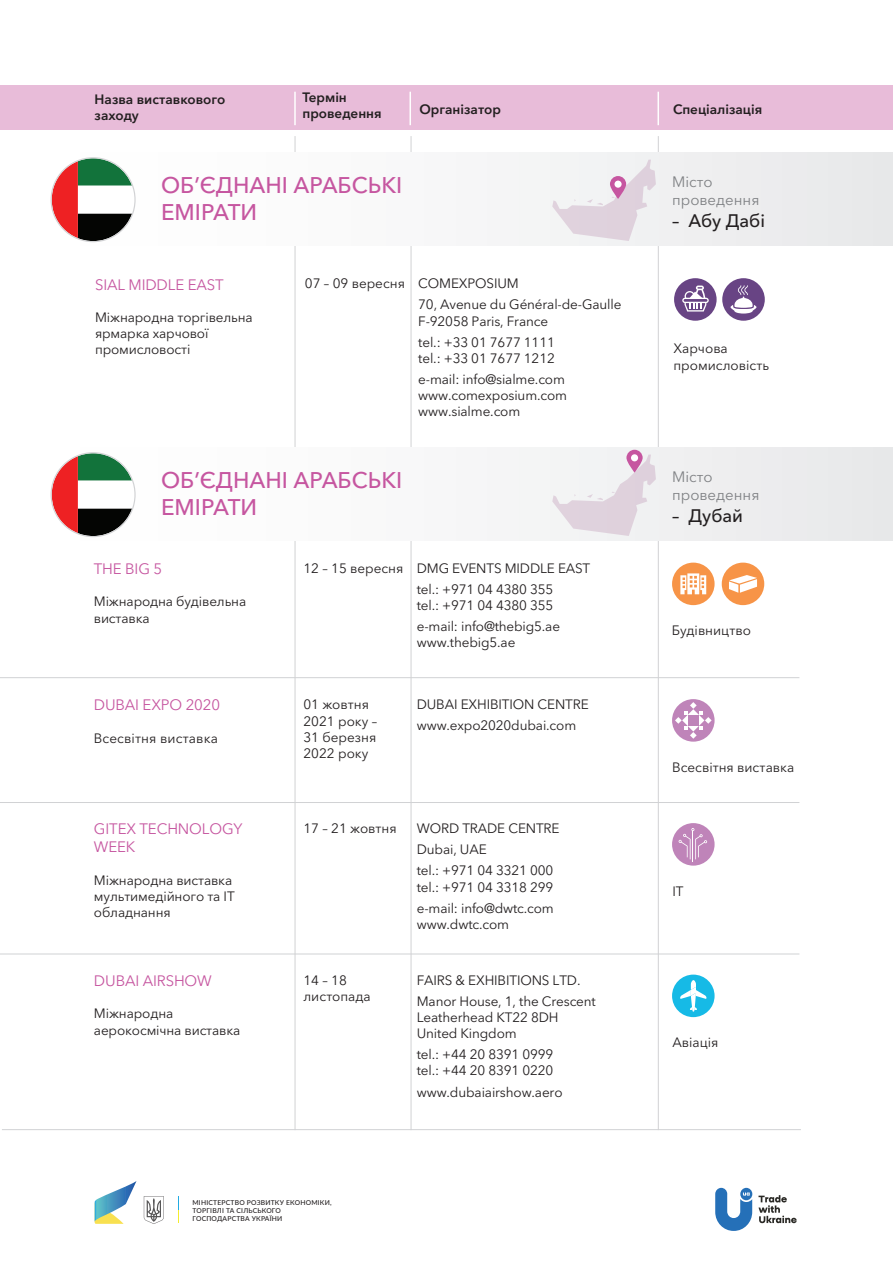
<style>
.page{position:relative;width:893px;height:1263px;background:#fff}
.page>*{position:absolute;margin:0;border:0;box-sizing:border-box;transform-origin:0 0}
.t1{font:500 22.5px/27px "Avenir Next Cyr";color:#c656a0}
.t2{font:500 18px "Avenir Next Cyr";color:#231f20}
.t3{font:15px/18px "Avenir Next Cyr";letter-spacing:-.01em;color:#c656a0}
.t4{font:15px/18px "Avenir Next Cyr";color:#808285}
.t5{font:13.5px/16.2px "Avenir Next Cyr";letter-spacing:-.01em;color:#231f20}
.t6{font:600 13.5px/16.2px "Avenir Next Cyr";color:#231f20}
.t7{font:13.5px "Avenir Next Cyr";letter-spacing:.01em;color:#231f20}
.t8{font:500 6.75px/8.1px "Lato";letter-spacing:.03em;color:#231f20}
</style>
<div class="page">
<div style="left:672px;top:974px;width:43px;height:43px;background:#16bae6;border-radius:50%"></div>
<svg style="left:680px;top:980px;width:27px;height:31px"></svg>
<div style="left:672px;top:823px;width:43px;height:43px;background:#bf84b9;border-radius:50%"></div>
<hr style="left:692px;top:828px;width:1px;height:34px;background:#fff">
<svg style="left:679px;top:828px;width:28px;height:31px"></svg>
<svg style="left:672px;top:699px;width:43px;height:43px"></svg>
<svg style="left:675px;top:702px;width:37px;height:37px"></svg>
<hr style="left:295px;top:136px;width:1px;height:994px;background:#d1d2d4">
<hr style="left:658px;top:136px;width:1px;height:994px;background:#d1d2d4">
<hr style="left:411px;top:136px;width:1px;height:994px;background:#d1d2d4">
<div style="left:0;top:152px;width:893px;height:94px;background:linear-gradient(to right,#fff,#e9eaeb)"></div>
<svg style="left:552px;top:160px;width:104px;height:81px"></svg>
<svg style="left:610px;top:176px;width:16px;height:23px"></svg>
<div style="left:614px;top:181px;width:8px;height:7px;background:#fff;border-radius:50%"></div>
<hr style="left:0;top:152px;width:1px;height:94px;background:#fff">
<div style="left:0;top:447px;width:893px;height:94px;background:linear-gradient(to right,#fff,#e9eaeb)"></div>
<svg style="left:552px;top:455px;width:104px;height:81px"></svg>
<svg style="left:51px;top:157px;width:85px;height:85px"></svg>
<svg style="left:51px;top:452px;width:85px;height:85px"></svg>
<hr style="left:0;top:677px;width:799px;height:1px;background:#d1d2d4">
<hr style="left:0;top:802px;width:799px;height:1px;background:#d1d2d4">
<hr style="left:0;top:954px;width:799px;height:1px;background:#d1d2d4">
<hr style="left:2px;top:1129px;width:799px;height:1px;background:#d1d2d4">
<div style="left:0;top:85px;width:893px;height:44px;background:#e8bcd9"></div>
<hr style="left:294px;top:92px;width:2px;height:33px;background:#fff">
<hr style="left:409px;top:92px;width:2px;height:33px;background:#fff">
<hr style="left:657px;top:92px;width:2px;height:33px;background:#fff">
<svg style="left:758px;top:1195px;width:39px;height:28px"></svg>
<svg style="left:715px;top:1188px;width:37px;height:43px"></svg>
<svg style="left:95px;top:1181px;width:42px;height:43px"></svg>
<svg style="left:144px;top:1196px;width:20px;height:28px"></svg>
<svg style="left:178px;top:1197px;width:1px;height:25px"></svg>
<svg style="left:626px;top:450px;width:17px;height:23px"></svg>
<div style="left:631px;top:454px;width:7px;height:7px;background:#fff;border-radius:50%"></div>
<div style="left:674px;top:278px;width:43px;height:43px;background:#684484;border-radius:50%"></div>
<svg style="left:682px;top:286px;width:27px;height:26px"></svg>
<div style="left:722px;top:278px;width:43px;height:43px;background:#684484;border-radius:50%"></div>
<svg style="left:730px;top:285px;width:26px;height:29px"></svg>
<div style="left:722px;top:563px;width:42px;height:42px;background:#f79447;border-radius:50%"></div>
<svg style="left:729px;top:575px;width:28px;height:18px"></svg>
<div style="left:672px;top:563px;width:43px;height:42px;background:#f79447;border-radius:50%"></div>
<svg style="left:680px;top:573px;width:26px;height:21px"></svg>
<p class="t6" style="left:95px;top:91px;width:132px">Назва виставкового заходу</p>
<p class="t6" style="left:302px;top:89px;width:81px">Термін проведення</p>
<p class="t6" style="left:419px;top:101px;width:83px">Організатор</p>
<p class="t6" style="left:673px;top:101px;width:91px">Спеціалізація</p>
<h1 class="t1" style="left:161px;top:172px;width:243px">ОБ’ЄДНАНІ АРАБСЬКІ<br>ЕМІРАТИ</h1>
<p class="t3" style="left:95px;top:275px;width:130px">SIAL MIDDLE EAST</p>
<p class="t5" style="left:95px;top:309px;width:159px">Міжнародна торгівельна ярмарка харчової промисловості</p>
<p class="t5" style="left:305px;top:276px;width:102px">07 – 09 вересня</p>
<p class="t5" style="left:418px;top:273px;width:205px;line-height:21px">COMEXPOSIUM<br>70, Avenue du Général-de-Gaulle</p>
<p class="t5" style="left:418px;top:310px;width:138px;line-height:21px">F-92058 Paris, France tel.: +33 01 7677 1111</p>
<p class="t5" style="left:418px;top:348px;width:148px;line-height:21px">tel.: +33 01 7677 1212 e-mail: info@sialme.com</p>
<p class="t5" style="left:418px;top:387px;width:150px">www.comexposium.com www.sialme.com</p>
<h1 class="t1" style="left:161px;top:467px;width:243px">ОБ’ЄДНАНІ АРАБСЬКІ<br>ЕМІРАТИ</h1>
<p class="t3" style="left:94px;top:560px;width:70px">THE BIG 5</p>
<p class="t5" style="left:303px;top:560px;width:102px">12 – 15 вересня</p>
<p class="t5" style="left:94px;top:593px;width:154px">Міжнародна будівельна виставка</p>
<p class="t5" style="left:417px;top:558px;width:175px;line-height:21px">DMG EVENTS MIDDLE EAST tel.: +971 04 4380 355</p>
<p class="t5" style="left:417px;top:595px;width:145px;line-height:21px">tel.: +971 04 4380 355 e-mail: info@thebig5.ae</p>
<p class="t5" style="left:417px;top:634px;width:100px">www.thebig5.ae</p>
<p class="t3" style="left:94px;top:696px;width:128px">DUBAI EXPO 2020</p>
<p class="t7" style="left:94px;top:730px;width:126px">Всесвітня виставка</p>
<p class="t5" style="left:303px;top:696px;width:75px">01 жовтня<br>2021 року –<br>31 березня<br>2022 року</p>
<p class="t5" style="left:417px;top:694px;width:173px;line-height:21px">DUBAI EXHIBITION CENTRE www.expo2020dubai.com</p>
<p class="t3" style="left:94px;top:820px;width:150px">GITEX TECHNOLOGY<br>WEEK</p>
<p class="t5" style="left:94px;top:872px;width:142px">Міжнародна виставка мультимедійного та ІТ обладнання</p>
<p class="t3" style="left:94px;top:972px;width:119px">DUBAI AIRSHOW</p>
<p class="t5" style="left:94px;top:1005px;width:148px">Міжнародна аерокосмічна виставка</p>
<p class="t5" style="left:303px;top:820px;width:95px">17 – 21 жовтня</p>
<p class="t5" style="left:303px;top:972px;width:69px">14 – 18 листопада</p>
<p class="t5" style="left:417px;top:818px;width:144px;line-height:21px">WORD TRADE CENTRE<br>Dubai, UAE<br>tel.: +971 04 3321 000</p>
<p class="t5" style="left:417px;top:876px;width:139px;line-height:21px">tel.: +971 04 3318 299 e-mail: info@dwtc.com</p>
<p class="t5" style="left:417px;top:916px;width:94px">www.dwtc.com</p>
<p class="t5" style="left:417px;top:970px;width:181px;line-height:21px">FAIRS &amp; EXHIBITIONS LTD.<br>Manor House, 1, the Crescent</p>
<p class="t5" style="left:417px;top:1009px;width:143px">Leatherhead KT22 8DH<br>United Kingdom</p>
<p class="t5" style="left:417px;top:1046px;width:138px">tel.: +44 20 8391 0999 tel.: +44 20 8391 0220</p>
<p class="t5" style="left:417px;top:1084px;width:147px">www.dubaiairshow.aero</p>
<p class="t8" style="left:192px;top:1198px;width:141px">МІНІСТЕРСТВО РОЗВИТКУ ЕКОНОМІКИ,<br>ТОРГІВЛІ ТА СІЛЬСЬКОГО<br>ГОСПОДАРСТВА УКРАЇНИ</p>
<p class="t4" style="left:672px;top:173px;width:89px">Місто проведення</p>
<h2 class="t2" style="left:672px;top:209px;width:94px">– Абу Дабі</h2>
<p class="t5" style="left:673px;top:341px;width:97px">Харчова промисловість</p>
<p class="t4" style="left:672px;top:468px;width:89px">Місто проведення</p>
<h2 class="t2" style="left:672px;top:504px;width:72px">– Дубай</h2>
<p class="t5" style="left:672px;top:622px;width:80px">Будівництво</p>
<p class="t5" style="left:672px;top:759px;width:123px">Всесвітня виставка</p>
<p class="t5" style="left:672px;top:883px;width:13px">ІТ</p>
<p class="t5" style="left:672px;top:1034px;width:48px">Авіація</p>
</div>
